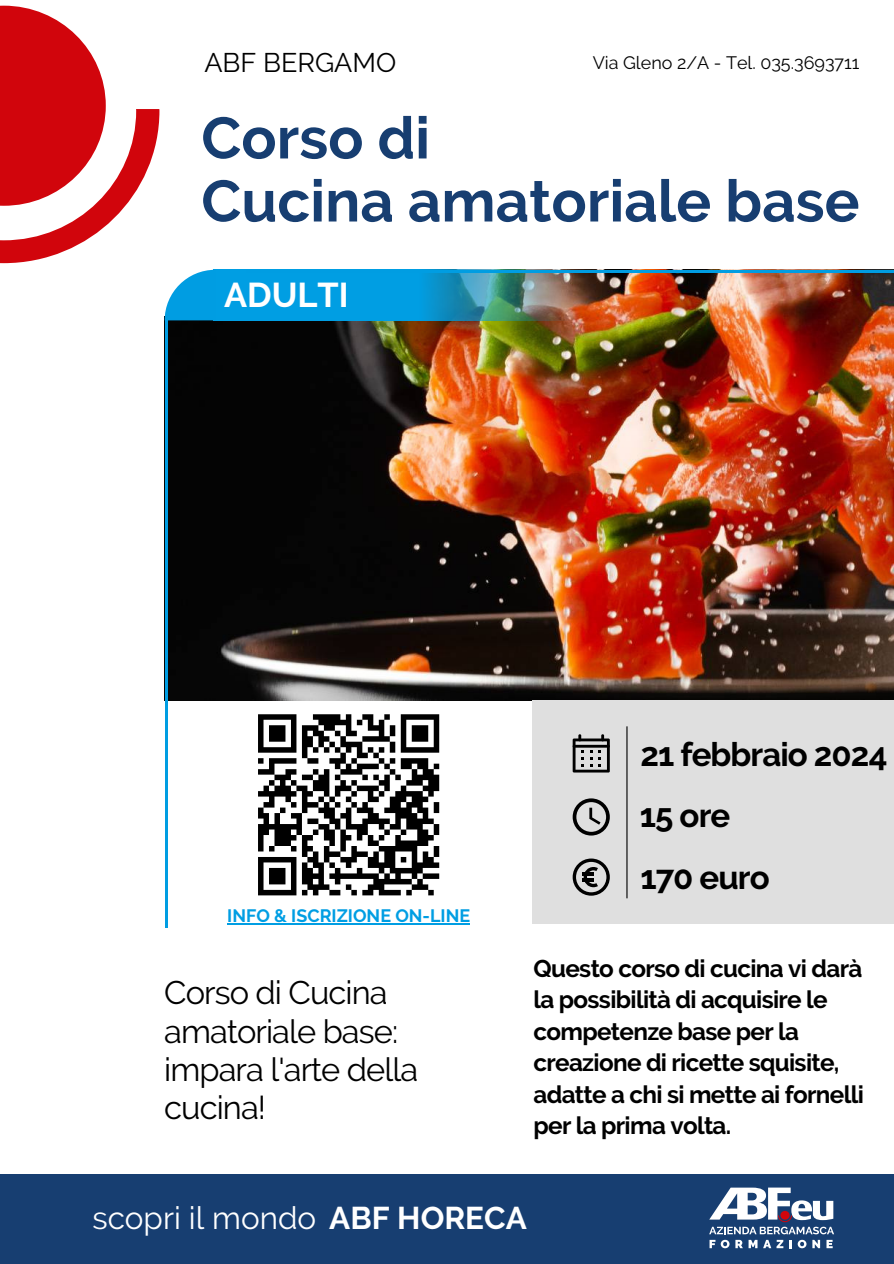
<style>
.page{position:relative;width:894px;height:1264px;background:#fff}
.page>*{position:absolute;margin:0;border:0;box-sizing:border-box;transform-origin:0 0}
.t1{font:700 58.2px "Raleway";color:#173e71}
.t2{font:700 34.35px "Raleway";color:#fff}
.t3{font:700 33px "Raleway";letter-spacing:-.03em;color:#000}
.t4{font:32.55px/38.2px "Raleway";letter-spacing:-.03em;color:#000}
.t5{font:31.35px "Raleway";color:#fff}
.t6{font:26.85px "Raleway";color:#000}
.t7{font:700 24.15px/31.5px "Raleway";letter-spacing:-.03em;color:#000}
.t8{font:18px "Raleway";color:#000}
.t9{font:700 17.85px "Raleway";color:#009ee3}
.s1{font-weight:700}
</style>
<div class="page">
<svg style="left:0;top:6px;width:159px;height:257px"></svg>
<img style="left:167px;top:272px;width:725px;height:428px">
<img style="left:215px;top:270px;width:368px;height:50px">
<svg style="left:165px;top:270px;width:50px;height:50px"></svg>
<hr style="left:165px;top:320px;width:2px;height:607px;background:#009de2">
<hr style="left:246px;top:270px;width:647px;height:2px;background:#009de2">
<div style="left:0;top:1173px;width:893px;height:90px;background:#173e71"></div>
<svg style="left:709px;top:1187px;width:124px;height:61px"></svg>
<div style="left:532px;top:700px;width:361px;height:224px;background:#dfdfdf"></div>
<hr style="left:227px;top:923px;width:243px;height:1px;background:#009ee3">
<hr style="left:626px;top:726px;width:1px;height:172px;background:#000">
<svg style="left:572px;top:734px;width:37px;height:38px"></svg>
<svg style="left:572px;top:798px;width:37px;height:37px"></svg>
<svg style="left:572px;top:858px;width:37px;height:37px"></svg>
<svg style="left:258px;top:714px;width:182px;height:182px"></svg>
<p class="t6" style="left:204px;top:47px;width:193px">ABF BERGAMO</p>
<p class="t8" style="left:592px;top:52px;width:268px">Via Gleno 2/A - Tel. 035.3693711</p>
<p class="t1" style="left:201px;top:104px;width:230px">Corso di</p>
<p class="t1" style="left:201px;top:167px;width:659px">Cucina amatoriale base</p>
<p class="t2" style="left:224px;top:274px;width:126px">ADULTI</p>
<p class="t9" style="left:227px;top:905px;width:244px">INFO &amp; ISCRIZIONE ON-LINE</p>
<p class="t4" style="left:164px;top:973px;width:235px">Corso di Cucina amatoriale base:</p>
<p class="t4" style="left:164px;top:1050px;width:255px">impara l'arte della cucina!</p>
<p class="t3" style="left:640px;top:734px;width:248px">21 febbraio 2024</p>
<p class="t3" style="left:639px;top:795px;width:92px">15 ore</p>
<p class="t3" style="left:640px;top:857px;width:131px">170 euro</p>
<p class="t7" style="left:533px;top:952px;width:332px">Questo corso di cucina vi darà la possibilità di acquisire le competenze base per la creazione di ricette squisite, adatte a chi si mette ai fornelli per la prima volta.</p>
<p class="t5" style="left:92px;top:1199px;width:435px">scopri il mondo <span class="s1">ABF HORECA</span></p>
</div>
